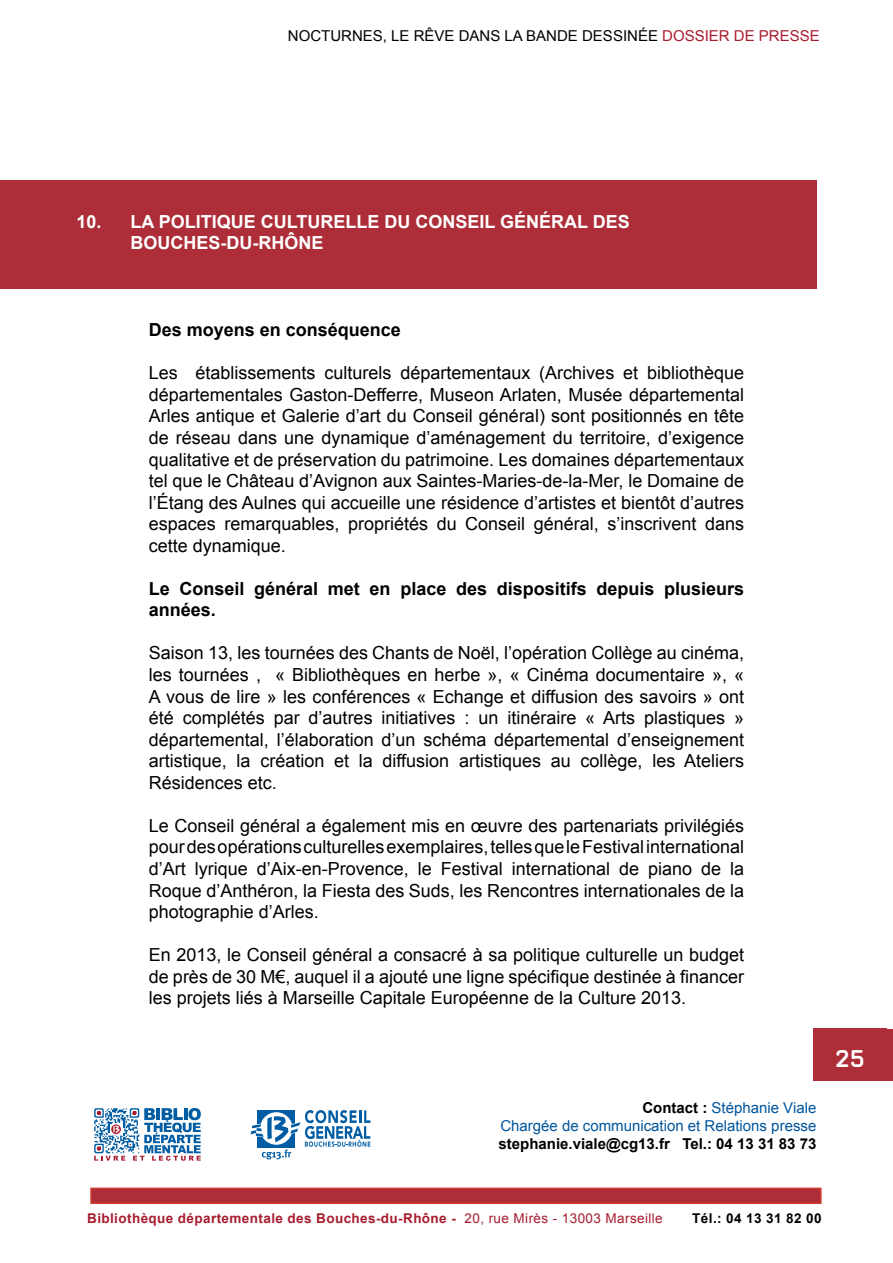
<style>
.page{position:relative;width:893px;height:1263px;background:#fff}
.page>*{position:absolute;margin:0;border:0;box-sizing:border-box;transform-origin:0 0}
.t1{font:700 28.5px "Magda Clean";color:#fff}
.t2{font:18px/21.6px "Arial";color:#000;text-align:justify}
.t3{font:700 18px/21.6px "Arial";color:#000}
.t4{font:700 18px "Arial";color:#fff}
.t5{font:15px/18px "Arial";color:#00569d;text-align:right}
.t6{font:15px "Arial";color:#000}
.t7{font:700 15px "Arial";color:#000}
.t8{font:700 13.5px "Arial";letter-spacing:.03em;color:#a81c2f}
.t9{font:700 13.5px "Arial";letter-spacing:.03em;color:#000}
.s1{color:#a81c2f}
.s2{font-weight:700;color:#000}
.s3{font-weight:400}
</style>
<div class="page">
<div style="left:813px;top:1030px;width:80px;height:51px;background:#ad2e38"></div>
<div style="left:813px;top:1029px;width:74px;height:51px;background:#ad2e38"></div>
<div style="left:0;top:180px;width:816px;height:71px;background:#ad2e38"></div>
<div style="left:90px;top:1187px;width:732px;height:17px;background:#ad2e38;border:2px solid #d43930"></div>
<svg style="left:94px;top:1108px;width:107px;height:53px"></svg>
<svg style="left:250px;top:1110px;width:120px;height:49px"></svg>
<div style="left:0;top:237px;width:816px;height:51px;background:#ad2e38"></div>
<p class="t6" style="left:288px;top:26px;width:533px">Nocturn es, le rêve dans la ban de dess in ée <span class="s1">Doss ier de presse</span></p>
<p class="t4" style="left:77px;top:209px;width:44px">10. la</p>
<p class="t4" style="left:159px;top:209px;width:12px">politique</p>
<p class="t4" style="left:261px;top:209px;width:13px">culturelle</p>
<p class="t4" style="left:385px;top:209px;width:44px">du conseil</p>
<p class="t4" style="left:500px;top:209px;width:64px">gÉnÉral</p>
<p class="t4" style="left:593px;top:209px;width:13px">des</p>
<p class="t4" style="left:131px;top:231px;width:27px">Bouches</p>
<p class="t4" style="left:221px;top:231px;width:52px">-du -rhône</p>
<p class="t3" style="left:149px;top:320px;width:254px">Des moyens en conséquence</p>
<p class="t2" style="left:149px;top:362px;width:597px">Les établissements culturels départementaux (Archives et bibliothèque départementales Gaston-Defferre, Museon Arlaten, Musée départemental Arles antique et Galerie d’art du Conseil général) sont positionnés en tête de réseau dans une dynamique d’aménagement du territoire, d’exigence qualitative et de préservation du patrimoine. Les domaines départementaux tel que le Château d’Avignon aux Saintes-Maries-de-la-Mer, le Domaine de l’Étang des Aulnes qui accueille une résidence d’artistes et bientôt d’autres espaces remarquables, propriétés du Conseil général, s’inscrivent dans cette dynamique.</p>
<p class="t3" style="left:149px;top:578px;width:597px">Le Conseil général met en place des dispositifs depuis plusieurs années.</p>
<p class="t2" style="left:149px;top:642px;width:597px">Saison 13, les tournées des Chants de Noël, l’opération Collège au cinéma, les tournées , « Bibliothèques en herbe », « Cinéma documentaire », « A vous de lire » les conférences « Echange et diffusion des savoirs » ont été complétés par d’autres initiatives : un itinéraire « Arts plastiques » départemental, l’élaboration d’un schéma départemental d’enseignement artistique, la création et la diffusion artistiques au collège, les Ateliers Résidences etc.</p>
<p class="t2" style="left:149px;top:815px;width:597px">Le Conseil général a également mis en œuvre des partenariats privilégiés pour des opérations culturelles exemplaires, telles que le Festival international d’Art lyrique d’Aix-en-Provence, le Festival international de piano de la Roque d’Anthéron, la Fiesta des Suds, les Rencontres internationales de la photographie d’Arles.</p>
<p class="t2" style="left:149px;top:944px;width:597px">En 2013, le Conseil général a consacré à sa politique culturelle un budget de près de 30 M€, auquel il a ajouté une ligne spécifique destinée à financer les projets liés à Marseille Capitale Européenne de la Culture 2013.</p>
<p class="t5" style="left:500px;top:1099px;width:318px"><span class="s2">Contact :</span> Stéphanie Viale<br>Chargée de communication et Relations presse</p>
<p class="t7" style="left:498px;top:1134px;width:319px">stephanie.viale@cg13.fr Tel.: 04 13 31 83 73</p>
<h1 class="t1" style="left:835px;top:1043px;width:32px">25</h1>
<p class="t8" style="left:87px;top:1209px;width:577px">Bibliothèque départementale des Bouches-du-Rhône - <span class="s3">20, rue Mirès - 13003 Marseille</span></p>
<p class="t9" style="left:692px;top:1209px;width:131px">Tél.: 04 13 31 82 00</p>
</div>
